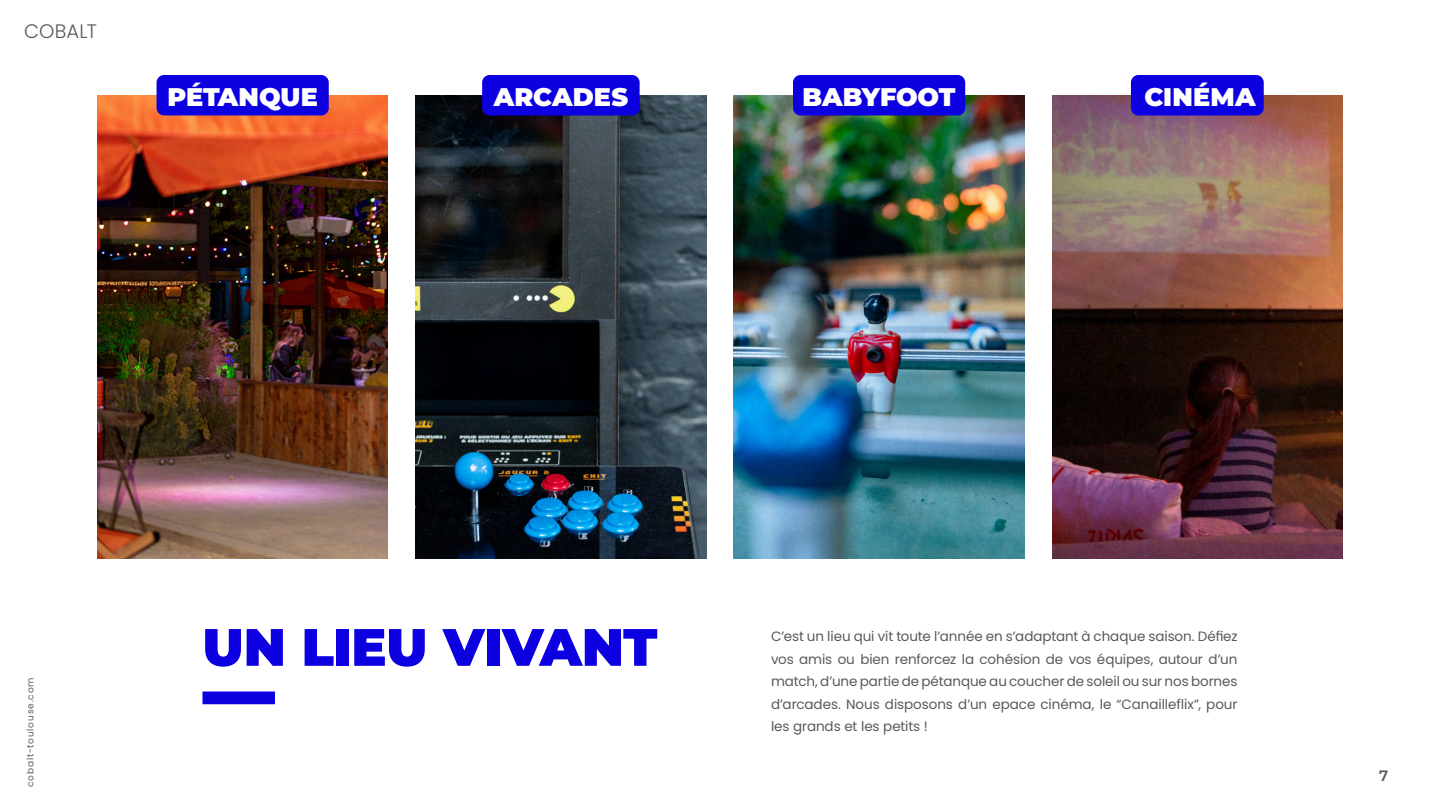
<style>
.page{position:relative;width:1440px;height:810px;background:#fff}
.page>*{position:absolute;margin:0;border:0;box-sizing:border-box;transform-origin:0 0}
.t1{font:900 52.5px "Montserrat";letter-spacing:-.005em;color:#0c00e1}
.t2{font:900 25.5px "Montserrat";color:#fff}
.t3{font:300 19.5px "Poppins";letter-spacing:.005em;color:#585959}
.t4{font:600 15px "Montserrat";color:#585959}
.t5{font:13.5px/22.5px "Poppins";letter-spacing:-.005em;color:#585959;text-align:justify}
.t6{font:9px "Poppins";letter-spacing:.095em;color:#585959}
</style>
<div class="page">
<img style="left:98px;top:95px;width:290px;height:464px">
<img style="left:416px;top:95px;width:290px;height:464px">
<img style="left:734px;top:95px;width:290px;height:464px">
<img style="left:1052px;top:95px;width:290px;height:464px">
<div style="left:157px;top:75px;width:172px;height:41px;background:#0d00e0;border-radius:8px"></div>
<div style="left:482px;top:75px;width:158px;height:41px;background:#0d00e0;border-radius:8px"></div>
<div style="left:793px;top:75px;width:172px;height:41px;background:#0d00e0;border-radius:8px"></div>
<div style="left:1131px;top:75px;width:133px;height:41px;background:#0d00e0;border-radius:8px"></div>
<div style="left:202px;top:692px;width:73px;height:12px;background:#0c00e1"></div>
<h3 class="t3" style="left:24px;top:20px;width:74px">COBALT</h3>
<h2 class="t2" style="left:167px;top:77px;width:152px">PÉTANQUE</h2>
<h2 class="t2" style="left:494px;top:77px;width:136px">ARCADES</h2>
<h2 class="t2" style="left:803px;top:77px;width:155px">BABYFOOT</h2>
<h2 class="t2" style="left:1144px;top:77px;width:113px">CINÉMA</h2>
<p class="t6" style="left:25px;top:787px;width:111px;rotate:-90deg">cobalt-toulouse.com</p>
<h1 class="t1" style="left:202px;top:608px;width:456px">UN LIEU VIVANT</h1>
<p class="t5" style="left:771px;top:625px;width:468px">C’est un lieu qui vit toute l’année en s’adaptant à chaque saison. Défiez vos amis ou bien renforcez la cohésion de vos équipes, autour d’un match, d’une partie de pétanque au coucher de soleil ou sur nos bornes d’arcades. Nous disposons d’un epace cinéma, le “Canailleflix”, pour les grands et les petits !</p>
<p class="t4" style="left:1379px;top:765px;width:11px">7</p>
</div>
